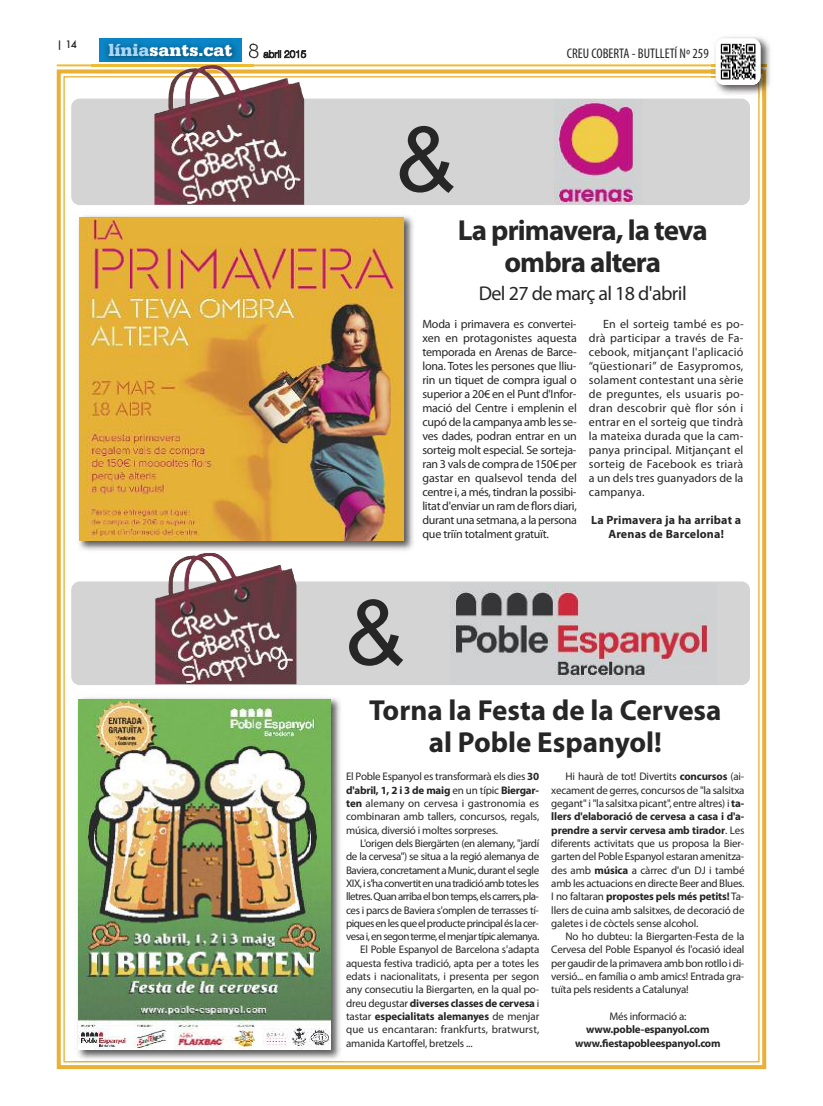
<style>
.page{position:relative;width:823px;height:1106px;background:#fff}
.page>*{position:absolute;margin:0;border:0;box-sizing:border-box;transform-origin:0 0}
.t1{font:90px "Arial";color:#272627}
.t2{font:700 29px/32px "Myriad Pro";color:#272627;text-align:center}
.t3{font:700 29px/32px "Myriad Pro";letter-spacing:-.02em;color:#272627;text-align:center}
.t4{font:20px "Myriad Pro";letter-spacing:-.03em;color:#272627}
.t5{font:900 18px "Serifa";color:#fff}
.t6{font:condensed 14px "Myriad Pro";color:#272627}
.t7{font:12px/14px "Myriad Pro";letter-spacing:-.02em;color:#272627;text-align:justify}
.t8{font:700 12px/14px "Myriad Pro";letter-spacing:.015em;color:#272627;text-align:center}
.t9{font:11px/13.3px "Myriad Pro";letter-spacing:-.02em;color:#272627;text-align:justify}
.t10{font:11px "Myriad Pro";letter-spacing:-.045em;color:#272627}
.t11{font:700 11px/13.3px "Myriad Pro";letter-spacing:-.015em;color:#272627;text-align:center}
.t12{font:11px "Myriad Pro";letter-spacing:-.05em;color:#272627}
.t13{font:11px "Myriad Pro";letter-spacing:.005em;color:#272627}
.t14{font:500 10px "Futura";color:#272627}
.s1{color:#a7d8f7}
.s2{font-family:"Helvetica Neue";font-weight:300;font-size:20px;color:#272627}
.s3{font-weight:700}
.s4{font-weight:400}
</style>
<div class="page">
<hr style="left:57px;top:64px;width:708px;height:2px;background:#edbb34">
<img style="left:92px;top:38px;width:157px;height:29px">
<img style="left:249px;top:43px;width:4px;height:15px">
<img style="left:99px;top:39px;width:143px;height:23px">
<div style="left:57px;top:69px;width:708px;height:1000px;border:4px solid #eab035"></div>
<img style="left:711px;top:37px;width:59px;height:61px">
<img style="left:711px;top:64px;width:54px;height:2px">
<img style="left:715px;top:38px;width:45px;height:47px;border-radius:9px">
<div style="left:71px;top:581px;width:678px;height:104px;background:#d4d4d4;border-radius:9px"></div>
<img style="left:450px;top:583px;width:258px;height:97px">
<img style="left:155px;top:554px;width:141px;height:130px">
<div style="left:71px;top:99px;width:678px;height:106px;background:#d4d4d4;border-radius:9px"></div>
<img style="left:554px;top:100px;width:82px;height:103px">
<img style="left:154px;top:65px;width:150px;height:140px">
<img style="left:74px;top:697px;width:269px;height:365px">
<img style="left:79px;top:699px;width:251px;height:350px">
<img style="left:78px;top:215px;width:336px;height:336px">
<svg style="left:201px;top:553px;width:16px;height:1px"></svg>
<img style="left:79px;top:217px;width:324px;height:324px">
<p class="t14" style="left:57px;top:39px;width:22px">| 14</p>
<h3 class="t5" style="left:108px;top:44px;width:199px"><span class="s1">línia</span>sants.cat <span class="s2">8</span> <sub>abril</sub> <sub>2015</sub></h3>
<p class="t6" style="left:566px;top:49px;width:143px">CREU COBERTA - BUTLLETÍ Nº 259</p>
<h1 class="t1" style="left:395px;top:108px;width:62px">&amp;</h1>
<h2 class="t3" style="left:457px;top:217px;width:251px">la primavera, la teva ombra altera</h2>
<h3 class="t4" style="left:478px;top:286px;width:209px">Del 27 de març al 18 d'abril</h3>
<p class="t7" style="left:422px;top:317px;width:156px">Moda i primavera es convertei&shy;xen en protagonistes aquesta temporada en Arenas de Barce&shy;lona. Totes les persones que lliu&shy;rin un tiquet de compra igual o superior a 20€ en el Punt d'Infor&shy;mació del Centre i emplenin el cupó de la campanya amb les se&shy;ves dades, podran entrar en un sorteig molt especial. Se sorteja&shy;ran 3 vals de compra de 150€ per gastar en qualsevol tenda del centre i, a més, tindran la possibi&shy;litat d'enviar un ram de flors diari, durant una setmana, a la persona que triïn totalment gratuït.</p>
<p class="t7" style="left:588px;top:317px;width:156px;text-indent:14px">En el sorteig també es po&shy;drà participar a través de Fa&shy;cebook, mitjançant l'aplicació “qüestionari” de Easypromos, solament contestant una sèrie de preguntes, els usuaris po&shy;dran descobrir què flor són i entrar en el sorteig que tindrà la mateixa durada que la cam&shy;panya principal. Mitjançant el sorteig de Facebook es triarà a un dels tres guanyadors de la campanya.</p>
<p class="t8" style="left:590px;top:513px;width:152px">la Primavera ja ha arribat a arenas de barcelona!</p>
<h1 class="t1" style="left:345px;top:581px;width:62px">&amp;</h1>
<h2 class="t2" style="left:369px;top:696px;width:354px">torna la Festa de la cervesa al Poble Espanyol!</h2>
<p class="t9" style="left:346px;top:771px;width:194px">El Poble Espanyol es transformarà els dies <span class="s3">30 d'abril, 1, 2 i 3 de maig</span> en un típic <span class="s3">biergar&shy;ten</span> alemany on cervesa i gastronomia es combinaran amb tallers, concursos, regals, música, diversió i moltes sorpreses.</p>
<p class="t9" style="left:360px;top:837px;width:180px">L'origen dels Biergärten (en alemany, "jardí</p>
<p class="t9" style="left:346px;top:850px;width:194px">de la cervesa") se situa a la regió alemanya de</p>
<p class="t9" style="left:346px;top:864px;width:194px">Baviera,concretamentaMunic,durantelsegle</p>
<p class="t10" style="left:346px;top:879px;width:194px">XIX,is'haconvertitenunatradicióambtotesles</p>
<p class="t10" style="left:346px;top:892px;width:194px">lletres.Quanarribaelbontemps,elscarrers,pla-</p>
<p class="t9" style="left:346px;top:904px;width:194px">ces i parcs de Baviera s'omplen de terrasses tí-</p>
<p class="t10" style="left:346px;top:919px;width:194px">piquesenlesqueelproducteprincipaléslacer-</p>
<p class="t12" style="left:346px;top:932px;width:194px">vesai,ensegonterme,elmenjartípicalemanya.</p>
<p class="t9" style="left:360px;top:944px;width:180px">El Poble Espanyol de Barcelona s'adapta</p>
<p class="t9" style="left:346px;top:957px;width:194px">aquesta festiva tradició, apta per a totes les</p>
<p class="t9" style="left:346px;top:970px;width:194px">edats i nacionalitats, i presenta per segon</p>
<p class="t9" style="left:346px;top:983px;width:194px">any consecutiu la Biergarten, en la qual po-</p>
<p class="t11" style="left:346px;top:997px;width:194px"><span class="s4">dreu degustar</span> diverses classes de cervesa <span class="s4">i</span></p>
<p class="t11" style="left:346px;top:1010px;width:194px"><span class="s4">tastar</span> especialitats alemanyes <span class="s4">de menjar</span></p>
<p class="t13" style="left:346px;top:1025px;width:194px">que us encantaran: frankfurts, bratwurst,</p>
<p class="t9" style="left:346px;top:1037px;width:128px">amanida Kartoffel, bretzels ...</p>
<p class="t9" style="left:551px;top:771px;width:194px;text-indent:14px">Hi haurà de tot! Divertits <span class="s3">concursos</span> (ai&shy;xecament de gerres, concursos de "la salsitxa gegant" i "la salsitxa picant", entre altres) i <span class="s3">ta&shy;llers d'elaboració de cervesa a casa i d'a&shy;prendre a servir cervesa amb tirador</span>. Les diferents activitats que us proposa la Bier&shy;garten del Poble Espanyol estaran amenitza&shy;des amb <span class="s3">música</span> a càrrec d'un DJ i també amb les actuacions en directe Beer and Blues.<br>I no faltaran <span class="s3">propostes pels més petits!</span> Ta&shy;llers de cuina amb salsitxes, de decoració de galetes i de còctels sense alcohol.</p>
<p class="t9" style="left:551px;top:930px;width:194px;text-indent:14px">No ho dubteu: la Biergarten-Festa de la Cervesa del Poble Espanyol és l'ocasió ideal per gaudir de la primavera amb bon rotllo i di&shy;versió... en família o amb amics! Entrada gra&shy;tuïta pels residents a Catalunya!</p>
<p class="t9" style="left:609px;top:1010px;width:78px">Més informació a:</p>
<p class="t11" style="left:575px;top:1023px;width:147px">www.poble-espanyol.com www.fiestapobleespanyol.com</p>
</div>
